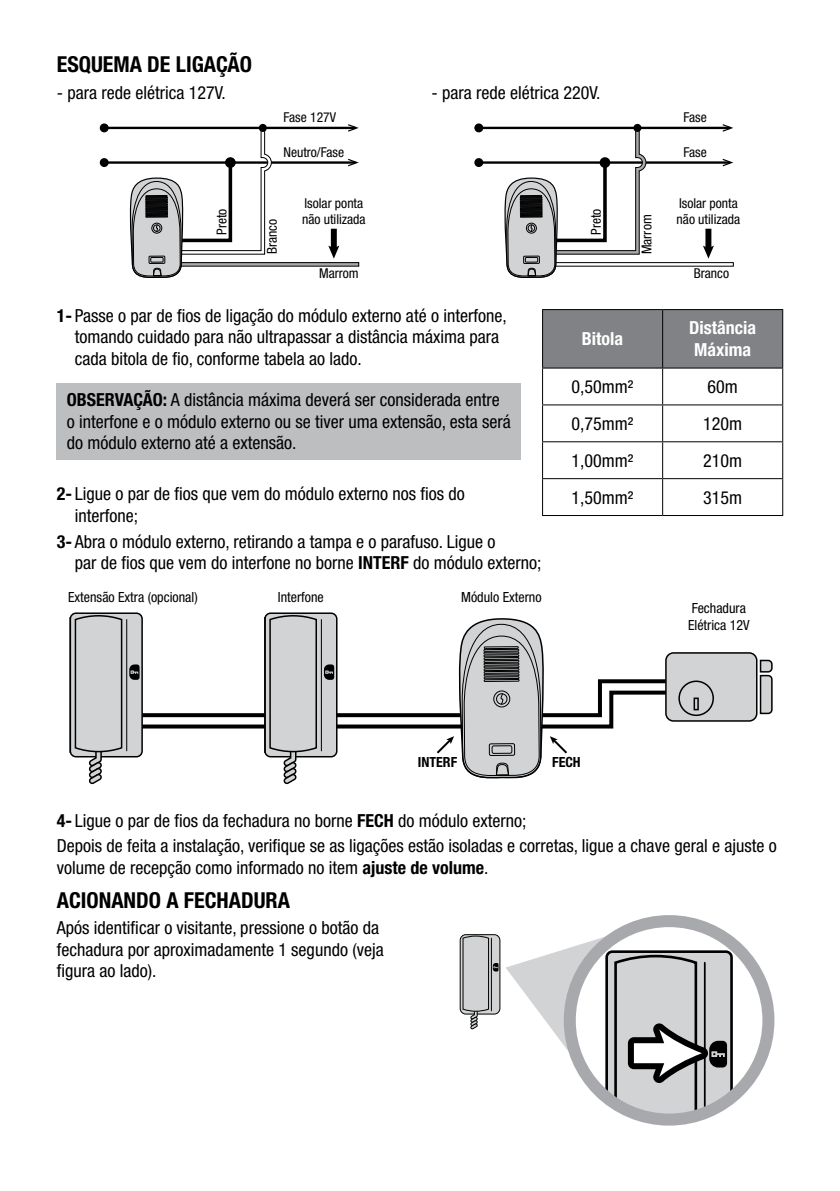
<style>
.page{position:relative;width:840px;height:1191px;background:#fff}
.page>*{position:absolute;margin:0;border:0;box-sizing:border-box;transform-origin:0 0}
.t1{font:700 condensed 22px "Helvetica Neue LT Std";color:#000}
.t2{font:condensed 18px/21.6px "Helvetica Neue LT Std";color:#000}
.t3{font:700 condensed 18px/21.6px "Helvetica Neue LT Std";color:#fff}
.t4{font:condensed 14px/16.8px "Helvetica Neue LT Std";color:#000}
.t5{font:700 condensed 14px "Helvetica Neue LT Std";color:#000}
.t6{font:condensed 13.6px/16.4px "Helvetica Neue LT Std";color:#000}
.s1{font-weight:700}
</style>
<div class="page">
<hr style="left:104px;top:127px;width:251px;height:2px;background:#000">
<div style="left:100px;top:123px;width:9px;height:9px;background:#000;border-radius:50%"></div>
<svg style="left:348px;top:124px;width:10px;height:8px"></svg>
<hr style="left:104px;top:161px;width:251px;height:3px;background:#000">
<div style="left:100px;top:158px;width:9px;height:9px;background:#000;border-radius:50%"></div>
<svg style="left:348px;top:159px;width:10px;height:7px"></svg>
<div style="left:331px;top:229px;width:5px;height:21px;background:#000"></div>
<svg style="left:328px;top:246px;width:11px;height:13px"></svg>
<div style="left:175px;top:262px;width:184px;height:4px;border:1px solid #000"></div>
<div style="left:259px;top:124px;width:8px;height:8px;background:#000;border-radius:50%"></div>
<svg style="left:129px;top:129px;width:143px;height:149px"></svg>
<hr style="left:478px;top:127px;width:251px;height:2px;background:#000">
<div style="left:474px;top:123px;width:9px;height:9px;background:#000;border-radius:50%"></div>
<svg style="left:722px;top:124px;width:11px;height:8px"></svg>
<hr style="left:478px;top:161px;width:251px;height:3px;background:#000">
<div style="left:474px;top:158px;width:9px;height:9px;background:#000;border-radius:50%"></div>
<svg style="left:722px;top:159px;width:11px;height:7px"></svg>
<div style="left:705px;top:229px;width:6px;height:21px;background:#000"></div>
<svg style="left:703px;top:246px;width:10px;height:13px"></svg>
<div style="left:550px;top:262px;width:183px;height:4px;border:1px solid #000"></div>
<svg style="left:503px;top:123px;width:143px;height:155px"></svg>
<div style="left:542px;top:310px;width:239px;height:57px;background:#808285"></div>
<hr style="left:541px;top:309px;width:121px;height:1px;background:#000">
<hr style="left:541px;top:310px;width:1px;height:57px;background:#000">
<hr style="left:662px;top:309px;width:120px;height:1px;background:#000">
<hr style="left:661px;top:310px;width:1px;height:57px;background:#000">
<hr style="left:781px;top:310px;width:1px;height:57px;background:#000">
<hr style="left:541px;top:367px;width:121px;height:1px;background:#000">
<hr style="left:541px;top:368px;width:1px;height:36px;background:#000">
<hr style="left:662px;top:367px;width:120px;height:1px;background:#000">
<hr style="left:661px;top:368px;width:1px;height:36px;background:#000">
<hr style="left:781px;top:368px;width:1px;height:36px;background:#000">
<hr style="left:541px;top:404px;width:121px;height:1px;background:#000">
<hr style="left:541px;top:405px;width:1px;height:36px;background:#000">
<hr style="left:662px;top:404px;width:120px;height:1px;background:#000">
<hr style="left:661px;top:405px;width:1px;height:36px;background:#000">
<hr style="left:781px;top:405px;width:1px;height:36px;background:#000">
<hr style="left:541px;top:441px;width:121px;height:1px;background:#000">
<hr style="left:541px;top:442px;width:1px;height:36px;background:#000">
<hr style="left:662px;top:441px;width:120px;height:1px;background:#000">
<hr style="left:661px;top:442px;width:1px;height:36px;background:#000">
<hr style="left:781px;top:442px;width:1px;height:36px;background:#000">
<hr style="left:541px;top:478px;width:121px;height:1px;background:#000">
<hr style="left:541px;top:479px;width:1px;height:36px;background:#000">
<hr style="left:662px;top:478px;width:120px;height:1px;background:#000">
<hr style="left:661px;top:479px;width:1px;height:36px;background:#000">
<hr style="left:781px;top:479px;width:1px;height:36px;background:#000">
<hr style="left:541px;top:515px;width:121px;height:1px;background:#000">
<hr style="left:662px;top:515px;width:120px;height:1px;background:#000">
<div style="left:57px;top:383px;width:463px;height:76px;background:#bcbec0"></div>
<svg style="left:143px;top:713px;width:121px;height:4px"></svg>
<svg style="left:143px;top:724px;width:121px;height:4px"></svg>
<svg style="left:337px;top:713px;width:97px;height:4px"></svg>
<svg style="left:337px;top:724px;width:97px;height:4px"></svg>
<svg style="left:759px;top:659px;width:14px;height:56px"></svg>
<div style="left:665px;top:653px;width:91px;height:68px;background:#d1d3d4;border-radius:8px"></div>
<div style="left:664px;top:652px;width:93px;height:69px;border:2px solid #000;border-radius:8px"></div>
<div style="left:678px;top:680px;width:35px;height:36px;border:2px solid #000;border-radius:50%"></div>
<div style="left:693px;top:697px;width:5px;height:13px;border:2px solid #000"></div>
<div style="left:70px;top:613px;width:72px;height:143px;background:#d1d3d4;border-radius:6px"></div>
<div style="left:69px;top:612px;width:74px;height:145px;border:2px solid #000;border-radius:6px"></div>
<hr style="left:69px;top:617px;width:2px;height:136px;background:#000">
<svg style="left:129px;top:664px;width:10px;height:16px"></svg>
<hr style="left:126px;top:619px;width:1px;height:132px;background:#000">
<svg style="left:74px;top:614px;width:49px;height:171px"></svg>
<div style="left:265px;top:613px;width:71px;height:143px;background:#d1d3d4;border-radius:6px"></div>
<div style="left:264px;top:612px;width:73px;height:145px;border:2px solid #000;border-radius:6px"></div>
<hr style="left:264px;top:617px;width:1px;height:136px;background:#000">
<svg style="left:324px;top:664px;width:10px;height:16px"></svg>
<hr style="left:321px;top:619px;width:1px;height:132px;background:#000">
<svg style="left:268px;top:614px;width:50px;height:171px"></svg>
<svg style="left:434px;top:618px;width:235px;height:161px"></svg>
<div style="left:460px;top:934px;width:39px;height:80px;background:#d1d3d4;border-radius:6px"></div>
<div style="left:459px;top:934px;width:41px;height:80px;border:1px solid #000;border-radius:6px"></div>
<svg style="left:462px;top:935px;width:36px;height:95px"></svg>
<div style="left:563px;top:915px;width:211px;height:210px;border:12px solid #a7a9ac;border-radius:50%"></div>
<svg style="left:506px;top:928px;width:226px;height:191px"></svg>
<p class="t1" style="left:57px;top:51px;width:197px">ESQUEMA DE LIGAÇÃO</p>
<p class="t2" style="left:57px;top:82px;width:170px">- para rede elétrica 127V.</p>
<p class="t6" style="left:283px;top:109px;width:54px">Fase 127V</p>
<p class="t6" style="left:283px;top:144px;width:62px">Neutro/Fase</p>
<p class="t6" style="left:213px;top:235px;width:28px;rotate:-90deg">Preto</p>
<p class="t6" style="left:263px;top:254px;width:37px;rotate:-90deg">Branco</p>
<p class="t6" style="left:302px;top:195px;width:65px">Isolar ponta não utilizada</p>
<p class="t6" style="left:319px;top:265px;width:41px">Marrom</p>
<p class="t2" style="left:431px;top:82px;width:170px">- para rede elétrica 220V.</p>
<p class="t6" style="left:587px;top:235px;width:28px;rotate:-90deg">Preto</p>
<p class="t6" style="left:638px;top:254px;width:41px;rotate:-90deg">Marrom</p>
<p class="t6" style="left:683px;top:109px;width:25px">Fase</p>
<p class="t6" style="left:683px;top:144px;width:25px">Fase</p>
<p class="t6" style="left:676px;top:195px;width:65px">Isolar ponta não utilizada</p>
<p class="t6" style="left:693px;top:265px;width:37px">Branco</p>
<p class="t2" style="left:75px;top:304px;width:433px;text-indent:-18px"><span class="s1">1-</span> Passe o par de fios de ligação do módulo externo até o interfone, tomando cuidado para não ultrapassar a distância máxima para cada bitola de fio, conforme tabela ao lado.</p>
<p class="t2" style="left:67px;top:389px;width:445px"><span class="s1">OBSERVAÇÃO:</span> A distância máxima deverá ser considerada entre o interfone e o módulo externo ou se tiver uma extensão, esta será do módulo externo até a extensão.</p>
<p class="t2" style="left:75px;top:483px;width:391px;text-indent:-18px"><span class="s1">2-</span> Ligue o par de fios que vem do módulo externo nos fios do interfone;</p>
<p class="t2" style="left:75px;top:530px;width:468px;text-indent:-18px"><span class="s1">3-</span> Abra o módulo externo, retirando a tampa e o parafuso. Ligue o<br>par de fios que vem do interfone no borne <span class="s1">INTERF</span> do módulo externo;</p>
<p class="t4" style="left:68px;top:588px;width:131px">Extensão Extra (opcional)</p>
<p class="t4" style="left:278px;top:588px;width:47px">Interfone</p>
<p class="t4" style="left:461px;top:588px;width:82px">Módulo Externo</p>
<p class="t3" style="left:581px;top:328px;width:43px">Bitola</p>
<p class="t3" style="left:688px;top:317px;width:68px">Distância<br>Máxima</p>
<p class="t2" style="left:571px;top:375px;width:63px">0,50mm2</p>
<p class="t2" style="left:707px;top:375px;width:32px">60m</p>
<p class="t2" style="left:571px;top:412px;width:63px">0,75mm2</p>
<p class="t2" style="left:702px;top:412px;width:40px">120m</p>
<p class="t2" style="left:571px;top:449px;width:63px">1,00mm2</p>
<p class="t2" style="left:702px;top:449px;width:40px">210m</p>
<p class="t2" style="left:571px;top:486px;width:63px">1,50mm2</p>
<p class="t2" style="left:702px;top:486px;width:40px">315m</p>
<p class="t4" style="left:687px;top:599px;width:63px">Fechadura<br>Elétrica 12V</p>
<p class="t5" style="left:417px;top:753px;width:41px">INTERF</p>
<p class="t5" style="left:552px;top:753px;width:30px">FECH</p>
<p class="t2" style="left:57px;top:807px;width:721px;line-height:25.6px"><span class="s1">4-</span> Ligue o par de fios da fechadura no borne <span class="s1">FECH</span> do módulo externo;<br>Depois de feita a instalação, verifique se as ligações estão isoladas e corretas, ligue a chave geral e ajuste o</p>
<p class="t2" style="left:57px;top:856px;width:433px">volume de recepção como informado no item <span class="s1">ajuste de volume</span>.</p>
<p class="t1" style="left:57px;top:887px;width:235px">ACIONANDO A FECHADURA</p>
<p class="t2" style="left:57px;top:916px;width:328px">Após identificar o visitante, pressione o botão da fechadura por aproximadamente 1 segundo (veja figura ao lado).</p>
</div>
